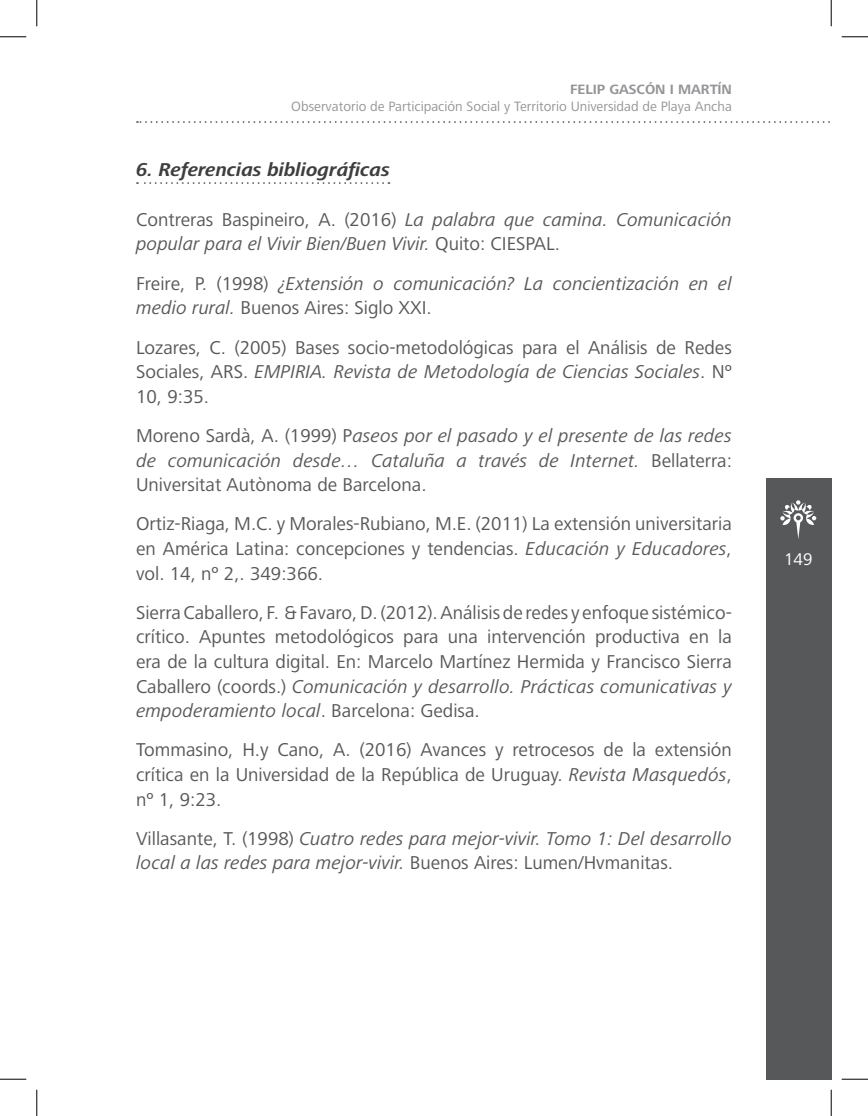
<style>
.page{position:relative;width:868px;height:1116px;background:#fff}
.page>*{position:absolute;margin:0;border:0;box-sizing:border-box;transform-origin:0 0}
.t1{font:19.25px/24.5px "Frutiger Next LT";color:#57585a;text-align:justify}
.t2{font:italic 19.25px/24.5px "Frutiger Next LT";color:#57585a}
.t3{font:italic 700 19.25px "Frutiger Next LT";color:#3e3e3f}
.t4{font:17.5px "Frutiger Next LT";color:#fff}
.t5{font:14px "Frutiger Next LT";color:#939598}
.t6{font:700 14px "Frutiger Next LT";color:#939598}
.s1{font-style:normal}
.s2{font-style:italic}
</style>
<div class="page">
<div style="left:766px;top:478px;width:64px;height:600px;background:#57585a"></div>
<svg style="left:780px;top:500px;width:36px;height:39px"></svg>
<svg style="left:137px;top:121px;width:693px;height:2px"></svg>
<svg style="left:137px;top:182px;width:252px;height:2px"></svg>
<svg style="left:0;top:36px;width:26px;height:1px"></svg>
<svg style="left:841px;top:36px;width:26px;height:1px"></svg>
<svg style="left:0;top:1078px;width:26px;height:1px"></svg>
<svg style="left:841px;top:1078px;width:26px;height:1px"></svg>
<svg style="left:36px;top:0;width:1px;height:26px"></svg>
<svg style="left:36px;top:1089px;width:1px;height:26px"></svg>
<svg style="left:830px;top:0;width:1px;height:26px"></svg>
<svg style="left:830px;top:1089px;width:1px;height:26px"></svg>
<p class="t6" style="left:570px;top:82px;width:163px">FELIP GASCÓN I MARTÍN</p>
<p class="t5" style="left:291px;top:99px;width:442px">Observatorio de Participación Social y Territorio Universidad de Playa Ancha</p>
<p class="t3" style="left:136px;top:159px;width:255px">6. Referencias bibliográficas</p>
<p class="t2" style="left:136px;top:207px;width:597px"><span class="s1">Contreras Baspineiro, A. (2016)</span> La palabra que camina. Comunicación popular para el Vivir Bien/Buen Vivir. <span class="s1">Quito: CIESPAL.</span></p>
<p class="t2" style="left:136px;top:271px;width:597px"><span class="s1">Freire, P. (1998)</span> ¿Extensión o comunicación? La concientización en el medio rural. <span class="s1">Buenos Aires: Siglo XXI.</span></p>
<p class="t1" style="left:136px;top:335px;width:597px">Lozares, C. (2005) Bases socio-metodológicas para el Análisis de Redes Sociales, ARS. <span class="s2">EMPIRIA. Revista de Metodología de Ciencias Sociales</span>. Nº 10, 9:35.</p>
<p class="t2" style="left:136px;top:423px;width:597px;text-align:justify"><span class="s1">Moreno Sardà, A. (1999) P</span>aseos por el pasado y el presente de las redes de comunicación desde… Cataluña a través de Internet. <span class="s1">Bellaterra:<br>Universitat Autònoma de Barcelona.</span></p>
<p class="t1" style="left:136px;top:512px;width:597px">Ortiz-Riaga, M.C. y Morales-Rubiano, M.E. (2011) La extensión universitaria en América Latina: concepciones y tendencias. <span class="s2">Educación y Educadores</span>, vol. 14, nº 2,. 349:366.</p>
<p class="t1" style="left:136px;top:600px;width:597px">Sierra Caballero, F. &amp; Favaro, D. (2012). Análisis de redes y enfoque sistémico&shy;crítico. Apuntes metodológicos para una intervención productiva en la era de la cultura digital. En: Marcelo Martínez Hermida y Francisco Sierra Caballero (coords.) <span class="s2">Comunicación y desarrollo. Prácticas comunicativas y empoderamiento local</span>. Barcelona: Gedisa.</p>
<p class="t1" style="left:136px;top:737px;width:597px">Tommasino, H.y Cano, A. (2016) Avances y retrocesos de la extensión crítica en la Universidad de la República de Uruguay. <span class="s2">Revista Masquedós</span>, nº 1, 9:23.</p>
<p class="t2" style="left:136px;top:826px;width:597px"><span class="s1">Villasante, T. (1998)</span> Cuatro redes para mejor-vivir. Tomo 1: Del desarrollo local a las redes para mejor-vivir. <span class="s1">Buenos Aires: Lumen/Hvmanitas.</span></p>
<p class="t4" style="left:783px;top:549px;width:30px">149</p>
</div>
